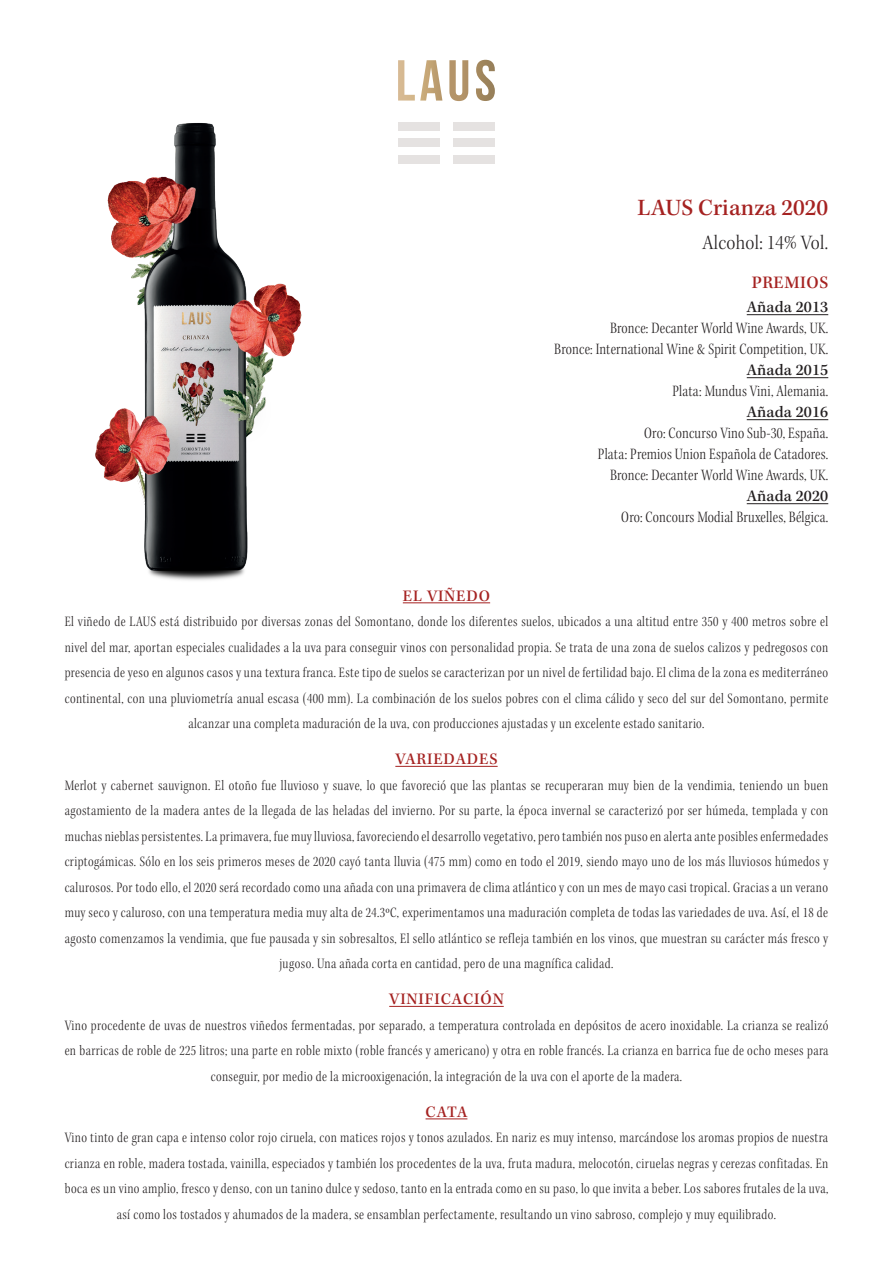
<style>
.page{position:relative;width:893px;height:1263px;background:#fff}
.page>*{position:absolute;margin:0;border:0;box-sizing:border-box;transform-origin:0 0}
.t1{font:500 24px "Kepler Std";color:#a52221}
.t2{font:21px "Kepler Std Light Scn Subh";letter-spacing:.015em;color:#231f20}
.t3{font:500 18px "Kepler Std";letter-spacing:.025em;color:#a52221}
.t4{font:16.5px/21px "Kepler Std Light Cn Subh";letter-spacing:.01em;color:#231f20;text-align:right}
.t5{font:500 16.5px "Kepler Std";letter-spacing:.01em;color:#231f20}
.t6{font:500 16.5px "Kepler Std";letter-spacing:.05em;color:#a52221}
.t7{font:15px/25.5px "Kepler Std Light Cn Subh";letter-spacing:.025em;color:#231f20;text-align:center}
</style>
<div class="page">
<hr style="left:747px;top:314px;width:81px;height:1px;background:#231f20">
<hr style="left:747px;top:377px;width:81px;height:1px;background:#231f20">
<hr style="left:747px;top:419px;width:81px;height:1px;background:#231f20">
<hr style="left:747px;top:503px;width:81px;height:1px;background:#231f20">
<hr style="left:403px;top:602px;width:87px;height:1px;background:#a52221">
<hr style="left:395px;top:766px;width:103px;height:1px;background:#a52221">
<hr style="left:389px;top:1006px;width:115px;height:1px;background:#a52221">
<hr style="left:426px;top:1118px;width:41px;height:1px;background:#a52221">
<img style="left:95px;top:123px;width:207px;height:458px">
<svg style="left:398px;top:60px;width:97px;height:41px"></svg>
<div style="left:398px;top:122px;width:41px;height:8px;background:#e5e2e1"></div>
<div style="left:398px;top:139px;width:41px;height:8px;background:#e5e2e1"></div>
<div style="left:454px;top:122px;width:41px;height:8px;background:#e5e2e1"></div>
<div style="left:454px;top:139px;width:41px;height:8px;background:#e5e2e1"></div>
<div style="left:398px;top:155px;width:41px;height:9px;background:#e5e2e1"></div>
<div style="left:454px;top:155px;width:41px;height:9px;background:#e5e2e1"></div>
<h1 class="t1" style="left:638px;top:194px;width:192px">LAUS Crianza 2020</h1>
<h2 class="t2" style="left:702px;top:231px;width:127px">Alcohol: 14% Vol.</h2>
<p class="t3" style="left:752px;top:273px;width:78px">PREMIOS</p>
<p class="t5" style="left:747px;top:298px;width:83px">Añada 2013</p>
<p class="t4" style="left:554px;top:318px;width:275px">Bronce: Decanter World Wine Awards, UK.<br>Bronce: International Wine &amp; Spirit Competition, UK.</p>
<p class="t5" style="left:747px;top:361px;width:83px">Añada 2015</p>
<p class="t4" style="left:672px;top:381px;width:157px">Plata: Mundus Vini, Alemania.</p>
<p class="t5" style="left:747px;top:403px;width:83px">Añada 2016</p>
<p class="t4" style="left:598px;top:423px;width:232px">Oro: Concurso Vino Sub-30, España.<br>Plata: Premios Union Española de Catadores.<br>Bronce: Decanter World Wine Awards, UK.</p>
<p class="t5" style="left:747px;top:487px;width:83px">Añada 2020</p>
<p class="t4" style="left:621px;top:507px;width:209px">Oro: Concours Modial Bruxelles, Bélgica.</p>
<p class="t6" style="left:403px;top:586px;width:89px">EL VIÑEDO</p>
<p class="t7" style="left:65px;top:609px;width:765px">El viñedo de LAUS está distribuido por diversas zonas del Somontano, donde los diferentes suelos, ubicados a una altitud entre 350 y 400 metros sobre el nivel del mar, aportan especiales cualidades a la uva para conseguir vinos con personalidad propia. Se trata de una zona de suelos calizos y pedregosos con presencia de yeso en algunos casos y una textura franca. Este tipo de suelos se caracterizan por un nivel de fertilidad bajo. El clima de la zona es mediterráneo continental, con una pluviometría anual escasa (400 mm). La combinación de los suelos pobres con el clima cálido y seco del sur del Somontano, permite alcanzar una completa maduración de la uva, con producciones ajustadas y un excelente estado sanitario.</p>
<p class="t6" style="left:395px;top:749px;width:104px">VARIEDADES</p>
<p class="t7" style="left:65px;top:772px;width:765px">Merlot y cabernet sauvignon. El otoño fue lluvioso y suave, lo que favoreció que las plantas se recuperaran muy bien de la vendimia, teniendo un buen agostamiento de la madera antes de la llegada de las heladas del invierno. Por su parte, la época invernal se caracterizó por ser húmeda, templada y con muchas nieblas persistentes. La primavera, fue muy lluviosa, favoreciendo el desarrollo vegetativo, pero también nos puso en alerta ante posibles enfermedades criptogámicas. Sólo en los seis primeros meses de 2020 cayó tanta lluvia (475 mm) como en todo el 2019, siendo mayo uno de los más lluviosos húmedos y calurosos. Por todo ello, el 2020 será recordado como una añada con una primavera de clima atlántico y con un mes de mayo casi tropical. Gracias a un verano muy seco y caluroso, con una temperatura media muy alta de 24.3ºC, experimentamos una maduración completa de todas las variedades de uva. Así, el 18 de agosto comenzamos la vendimia, que fue pausada y sin sobresaltos, El sello atlántico se refleja también en los vinos, que muestran su carácter más fresco y jugoso. Una añada corta en cantidad, pero de una magnífica calidad.</p>
<p class="t6" style="left:389px;top:989px;width:116px">VINIFICACIÓN</p>
<p class="t7" style="left:65px;top:1012px;width:765px">Vino procedente de uvas de nuestros viñedos fermentadas, por separado, a temperatura controlada en depósitos de acero inoxidable. La crianza se realizó en barricas de roble de 225 litros; una parte en roble mixto (roble francés y americano) y otra en roble francés. La crianza en barrica fue de ocho meses para conseguir, por medio de la microoxigenación, la integración de la uva con el aporte de la madera.</p>
<p class="t6" style="left:426px;top:1102px;width:43px">CATA</p>
<p class="t7" style="left:65px;top:1125px;width:765px">Vino tinto de gran capa e intenso color rojo ciruela, con matices rojos y tonos azulados. En nariz es muy intenso, marcándose los aromas propios de nuestra crianza en roble, madera tostada, vainilla, especiados y también los procedentes de la uva, fruta madura, melocotón, ciruelas negras y cerezas confitadas. En boca es un vino amplio, fresco y denso, con un tanino dulce y sedoso, tanto en la entrada como en su paso, lo que invita a beber. Los sabores frutales de la uva, así como los tostados y ahumados de la madera, se ensamblan perfectamente, resultando un vino sabroso, complejo y muy equilibrado.</p>
</div>
